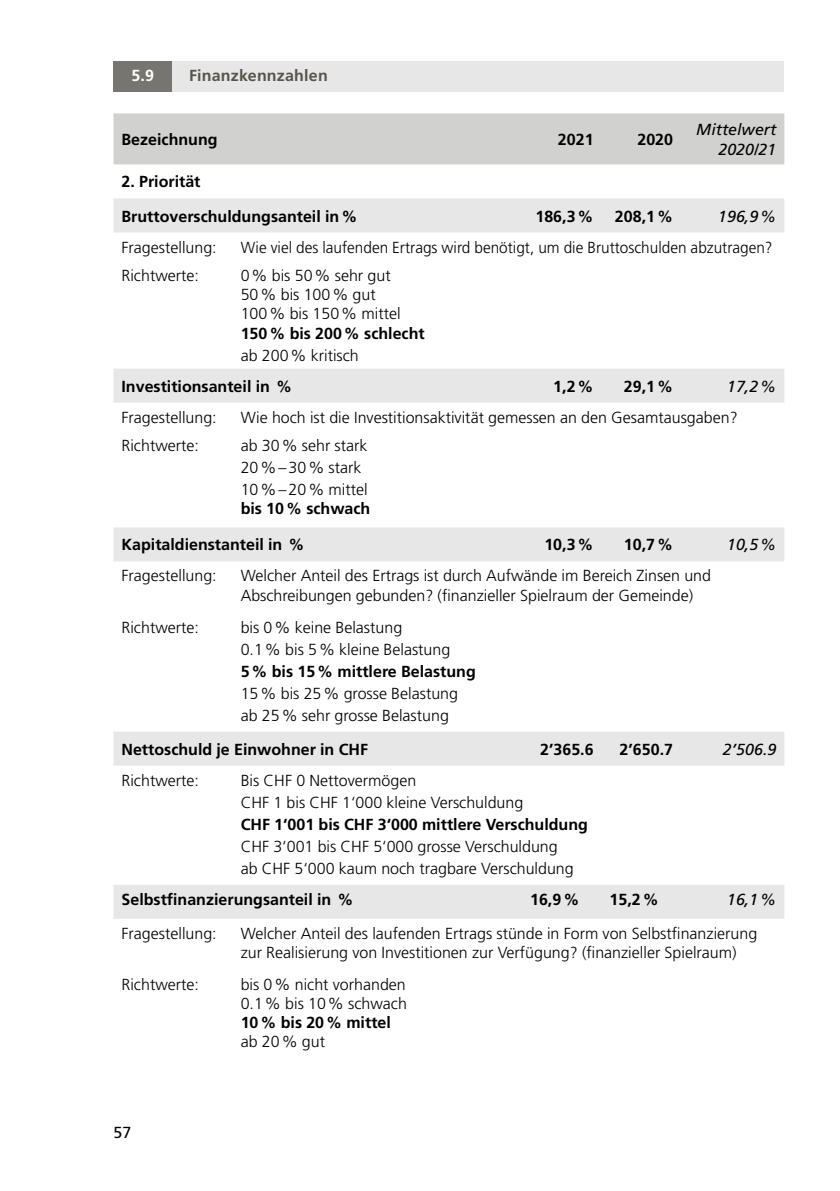
<style>
.page{position:relative;width:840px;height:1191px;background:#fff}
.page>*{position:absolute;margin:0;border:0;box-sizing:border-box;transform-origin:0 0}
.t1{font:300 16px/22px "Frutiger LT Std";color:#000}
.t2{font:700 16px/34px "Frutiger LT Std";color:#000}
.t3{font:300 16px "Frutiger LT Std";color:#000;scale:.96 1}
.t4{font:italic 16px/19.2px "Frutiger LT Std";color:#000;text-align:right}
.t5{font:700 16px "Frutiger LT Std";letter-spacing:.01em;color:#57544b}
.t6{font:700 16px "Frutiger LT Std";color:#fff}
.t7{font:16px "Frutiger LT Std";color:#000}
</style>
<div class="page">
<div style="left:113px;top:113px;width:670px;height:51px;background:#d1d1cf"></div>
<svg style="left:113px;top:198px;width:670px;height:720px"></svg>
<div style="left:172px;top:61px;width:610px;height:30px;background:#e7e7e7"></div>
<div style="left:113px;top:61px;width:59px;height:30px;background:#77756f"></div>
<p class="t6" style="left:131px;top:66px;width:24px">5.9</p>
<p class="t5" style="left:189px;top:66px;width:140px">Finanzkennzahlen</p>
<p class="t2" style="left:121px;top:122px;width:97px">Bezeichnung</p>
<p class="t2" style="left:557px;top:122px;width:37px">2021</p>
<p class="t2" style="left:637px;top:122px;width:37px">2020</p>
<p class="t4" style="left:695px;top:120px;width:82px">Mittelwert<br>2020/21</p>
<p class="t2" style="left:121px;top:165px;width:237px">2. Priorität<br>Bruttoverschuldungsanteil in%</p>
<p class="t2" style="left:535px;top:199px;width:60px">186,3%</p>
<p class="t2" style="left:614px;top:199px;width:60px">208,1%</p>
<p class="t4" style="left:717px;top:206px;width:60px">196,9%</p>
<p class="t1" style="left:121px;top:236px;width:97px">Fragestellung:</p>
<p class="t3" style="left:240px;top:238px;width:555px">Wie viel des laufenden Ertrags wird benötigt, um die Bruttoschulden abzutragen?</p>
<p class="t1" style="left:121px;top:265px;width:79px">Richtwerte:</p>
<p class="t1" style="left:240px;top:266px;width:161px;line-height:19.2px">0% bis 50% sehr gut<br>50% bis 100% gut<br>100% bis 150% mittel</p>
<p class="t2" style="left:240px;top:316px;width:185px">150% bis 200% schlecht</p>
<p class="t1" style="left:240px;top:344px;width:120px">ab 200% kritisch</p>
<p class="t2" style="left:121px;top:369px;width:172px">Investitionsanteil in %</p>
<p class="t2" style="left:553px;top:369px;width:42px">1,2%</p>
<p class="t2" style="left:623px;top:369px;width:51px">29,1%</p>
<p class="t4" style="left:726px;top:376px;width:51px">17,2%</p>
<p class="t1" style="left:121px;top:406px;width:97px">Fragestellung:</p>
<p class="t1" style="left:240px;top:406px;width:498px">Wie hoch ist die Investitionsaktivität gemessen an den Gesamtausgaben?</p>
<p class="t1" style="left:121px;top:435px;width:79px">Richtwerte:</p>
<p class="t1" style="left:240px;top:435px;width:128px">ab 30% sehr stark<br>20%–30% stark<br>10%–20% mittel</p>
<p class="t2" style="left:240px;top:492px;width:131px">bis 10% schwach</p>
<p class="t2" style="left:121px;top:528px;width:184px">Kapitaldienstanteil in %</p>
<p class="t2" style="left:544px;top:528px;width:51px">10,3%</p>
<p class="t2" style="left:623px;top:528px;width:51px">10,7%</p>
<p class="t4" style="left:726px;top:535px;width:51px">10,5%</p>
<p class="t1" style="left:121px;top:565px;width:97px">Fragestellung:</p>
<p class="t1" style="left:240px;top:566px;width:471px;line-height:19.2px">Welcher Anteil des Ertrags ist durch Aufwände im Bereich Zinsen und<br>Abschreibungen gebunden? (finanzieller Spielraum der Gemeinde)</p>
<p class="t1" style="left:121px;top:616px;width:79px">Richtwerte:</p>
<p class="t1" style="left:240px;top:616px;width:211px">bis 0% keine Belastung<br>0.1% bis 5% kleine Belastung</p>
<p class="t2" style="left:240px;top:654px;width:236px">5% bis 15% mittlere Belastung</p>
<p class="t1" style="left:240px;top:682px;width:219px">15% bis 25% grosse Belastung ab 25% sehr grosse Belastung</p>
<p class="t2" style="left:121px;top:732px;width:248px">Nettoschuld je Einwohner in CHF</p>
<p class="t2" style="left:540px;top:732px;width:55px">2’365.6</p>
<p class="t2" style="left:619px;top:732px;width:55px">2’650.7</p>
<p class="t4" style="left:722px;top:739px;width:55px">2’506.9</p>
<p class="t1" style="left:121px;top:769px;width:79px">Richtwerte:</p>
<p class="t1" style="left:240px;top:769px;width:284px">Bis CHF 0 Nettovermögen<br>CHF 1 bis CHF 1‘000 kleine Verschuldung</p>
<p class="t2" style="left:240px;top:807px;width:348px">CHF 1‘001 bis CHF 3‘000 mittlere Verschuldung</p>
<p class="t1" style="left:240px;top:835px;width:334px">CHF 3‘001 bis CHF 5‘000 grosse Verschuldung ab CHF 5‘000 kaum noch tragbare Verschuldung</p>
<p class="t2" style="left:121px;top:882px;width:233px">Selbstfinanzierungsanteil in %</p>
<p class="t2" style="left:530px;top:882px;width:51px">16,9%</p>
<p class="t2" style="left:609px;top:882px;width:51px">15,2%</p>
<p class="t4" style="left:726px;top:889px;width:51px">16,1%</p>
<p class="t1" style="left:121px;top:922px;width:97px">Fragestellung:</p>
<p class="t1" style="left:240px;top:924px;width:518px;line-height:19.2px">Welcher Anteil des laufenden Ertrags stünde in Form von Selbstfinanzierung zur Realisierung von Investitionen zur Verfügung? (finanzieller Spielraum)</p>
<p class="t1" style="left:121px;top:973px;width:79px">Richtwerte:</p>
<p class="t1" style="left:240px;top:975px;width:168px;line-height:19.2px">bis 0% nicht vorhanden<br>0.1% bis 10% schwach</p>
<p class="t2" style="left:240px;top:1005px;width:152px">10% bis 20% mittel</p>
<p class="t1" style="left:240px;top:1031px;width:86px">ab 20% gut</p>
<p class="t7" style="left:113px;top:1122px;width:19px">57</p>
</div>
